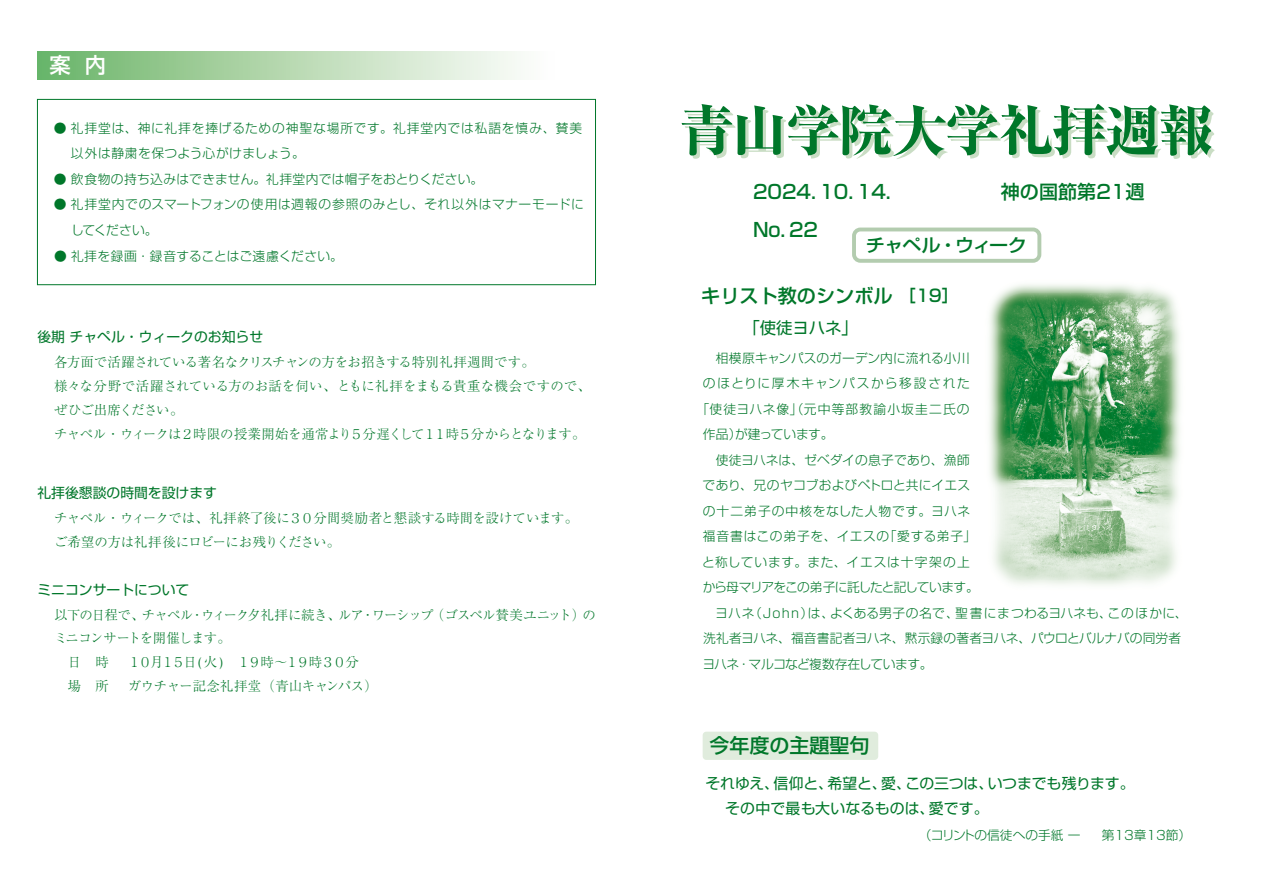
<style>
.page{position:relative;width:1263px;height:893px;background:#fff}
.page>*{position:absolute;margin:0;border:0;box-sizing:border-box;transform-origin:0 0}
.t1{font:800 55.35px "Ryumin Pro";letter-spacing:-.04em;color:#00772a}
.t2{font:500 21.3px "Shin Go Pro";color:#fff}
.t3{font:500 19.95px "Shin Go Pro";color:#00772a}
.t4{font:500 19.2px "Shin Go Pro";color:#00772a}
.t5{font:500 19.05px/38.2px "Shin Go Pro";color:#00772a}
.t6{font:500 18.15px "Shin Go Pro";letter-spacing:-.04em;color:#00772a;scale:1.05 1}
.t7{font:16.35px "Shin Go Pro";color:#00772a}
.t8{font:14.85px/25px "Shin Go Pro";letter-spacing:-.005em;color:#00772a}
.t9{font:13.8px "Shin Go Pro";color:#00772a}
.t10{font:300 13.35px/23.9px "Ryumin Pro";letter-spacing:-.04em;color:#00772a}
.t11{font:300 12.75px "Shin Go Pro";color:#00772a}
.t12{font:300 12.75px "Shin Go Pro";letter-spacing:.02em;color:#00772a}
.t13{font:300 12.75px/25.5px "Shin Go Pro";letter-spacing:.055em;color:#00772a}
.t14{font:300 12.75px/25.5px "Shin Go Pro";letter-spacing:.045em;color:#00772a}
.t15{font:300 12.75px "Shin Go Pro";letter-spacing:.065em;color:#00772a}
.t16{font:300 12.75px "Shin Go Pro";letter-spacing:.04em;color:#00772a}
.t17{font:300 12.75px "Shin Go Pro";letter-spacing:-.055em;color:#00772a}
.t18{font:300 12.75px "Shin Go Pro";letter-spacing:.09em;color:#00772a}
.t19{font:300 12.75px "Shin Go Pro";letter-spacing:.05em;color:#00772a}
.t20{font:300 12.75px "Shin Go Pro";letter-spacing:.12em;color:#00772a}
.t21{font:300 12.75px "Shin Go Pro";letter-spacing:-.04em;color:#00772a}
.t22{font:300 12.75px "Shin Go Pro";letter-spacing:-.02em;color:#00772a}
.s1{font-size:16.95px}
</style>
<div class="page">
<img style="left:989px;top:284px;width:191px;height:301px">
<div style="left:852px;top:228px;width:189px;height:35px;border:4px solid #b3ccaf;border-radius:6px"></div>
<div style="left:37px;top:99px;width:559px;height:186px;border:1px solid #00772a"></div>
<div style="left:37px;top:51px;width:574px;height:29px;background:linear-gradient(to right,#6eb569,#fff)"></div>
<div style="left:703px;top:732px;width:175px;height:28px;background:#e0ecdd;border-radius:4px"></div>
<h2 class="t2" style="left:49px;top:48px;width:58px">案 内</h2>
<p class="t13" style="left:71px;top:114px;width:513px;text-indent:-17px">● 礼拝堂は、神に礼拝を捧げるための神聖な場所です。礼拝堂内では私語を慎み、賛美以外は静粛を保つよう心がけましょう。</p>
<p class="t12" style="left:54px;top:169px;width:431px">● 飲食物の持ち込みはできません。礼拝堂内では帽子をおとりください。</p>
<p class="t14" style="left:71px;top:190px;width:514px;text-indent:-17px">● 礼拝堂内でのスマートフォンの使用は週報の参照のみとし、それ以外はマナーモードにしてください。</p>
<p class="t12" style="left:54px;top:245px;width:290px">● 礼拝を録画・録音することはご遠慮ください。</p>
<p class="t9" style="left:37px;top:326px;width:227px">後期 チャペル・ウィークのお知らせ</p>
<p class="t10" style="left:54px;top:349px;width:538px">各方面で活躍されている著名なクリスチャンの方をお招きする特別礼拝週間です。<br>様々な分野で活躍されている方のお話を伺い、ともに礼拝をまもる貴重な機会ですので、ぜひご出席ください。<br>チャペル・ウィークは２時限の授業開始を通常より５分遅くして１１時５分からとなります。</p>
<p class="t9" style="left:37px;top:481px;width:181px">礼拝後懇談の時間を設けます</p>
<p class="t10" style="left:54px;top:505px;width:526px">チャペル・ウィークでは、礼拝終了後に３０分間奨励者と懇談する時間を設けています。ご希望の方は礼拝後にロビーにお残りください。</p>
<p class="t9" style="left:37px;top:578px;width:154px">ミニコンサートについて</p>
<p class="t10" style="left:54px;top:602px;width:543px">以下の日程で、チャペル・ウィーク夕礼拝に続き、ルア・ワーシップ（ゴスペル賛美ユニット）のミニコンサートを開催します。<br>　日　時　 １０月１５日( 火)　１９時～１９時３０分<br>　場　所　 ガウチャー記念礼拝堂（青山キャンパス）</p>
<h1 class="t1" style="left:679px;top:87px;width:535px">青山学院大学礼拝週報</h1>
<h3 class="t5" style="left:1001px;top:171px;width:145px">神の国節第21週</h3>
<h3 class="t6" style="left:866px;top:230px;width:155px">チャペル・ウィーク</h3>
<h3 class="t5" style="left:753px;top:171px;width:139px">2024. 10. 14.<br>No. 22</h3>
<h3 class="t4" style="left:701px;top:280px;width:259px">キリスト教のシンボル <span class="s1">［19］</span></h3>
<p class="t7" style="left:743px;top:315px;width:116px">「使徒ヨハネ」</p>
<p class="t11" style="left:703px;top:347px;width:268px">　相模原キャンパスのガーデン内に流れる小川</p>
<p class="t20" style="left:703px;top:373px;width:269px">のほとりに厚木キャンパスから移設された</p>
<p class="t18" style="left:696px;top:398px;width:275px">「使徒ヨハネ像」（元中等部教諭小坂圭二氏の</p>
<p class="t22" style="left:703px;top:424px;width:132px">作品）が建っています。</p>
<p class="t11" style="left:716px;top:450px;width:256px">使徒ヨハネは、ゼベダイの息子であり、漁師</p>
<p class="t12" style="left:703px;top:475px;width:269px">であり、兄のヤコブおよびペトロと共にイエス</p>
<p class="t15" style="left:703px;top:501px;width:269px">の十二弟子の中核をなした人物です。ヨハネ</p>
<p class="t19" style="left:703px;top:526px;width:275px">福音書はこの弟子を、イエスの「愛する弟子」</p>
<p class="t15" style="left:702px;top:552px;width:269px">と称しています。また、イエスは十字架の上</p>
<p class="t17" style="left:703px;top:577px;width:278px">から母マリアをこの弟子に託したと記しています。</p>
<p class="t16" style="left:715px;top:603px;width:474px">ヨハネ（John）は、よくある男子の名で、聖書にまつわるヨハネも、このほかに、</p>
<p class="t11" style="left:703px;top:628px;width:480px">洗礼者ヨハネ、福音書記者ヨハネ、黙示録の著者ヨハネ、パウロとバルナバの同労者</p>
<p class="t21" style="left:702px;top:654px;width:232px">ヨハネ・マルコなど複数存在しています。</p>
<h3 class="t3" style="left:710px;top:729px;width:161px">今年度の主題聖句</h3>
<p class="t8" style="left:725px;top:769px;width:411px;text-indent:-20px">それゆえ、信仰と、希望と、愛、この三つは、いつまでも残ります。その中で最も大いなるものは、愛です。</p>
<p class="t11" style="left:919px;top:824px;width:274px">（コリントの信徒への手紙 一 　第13章13節）</p>
</div>
